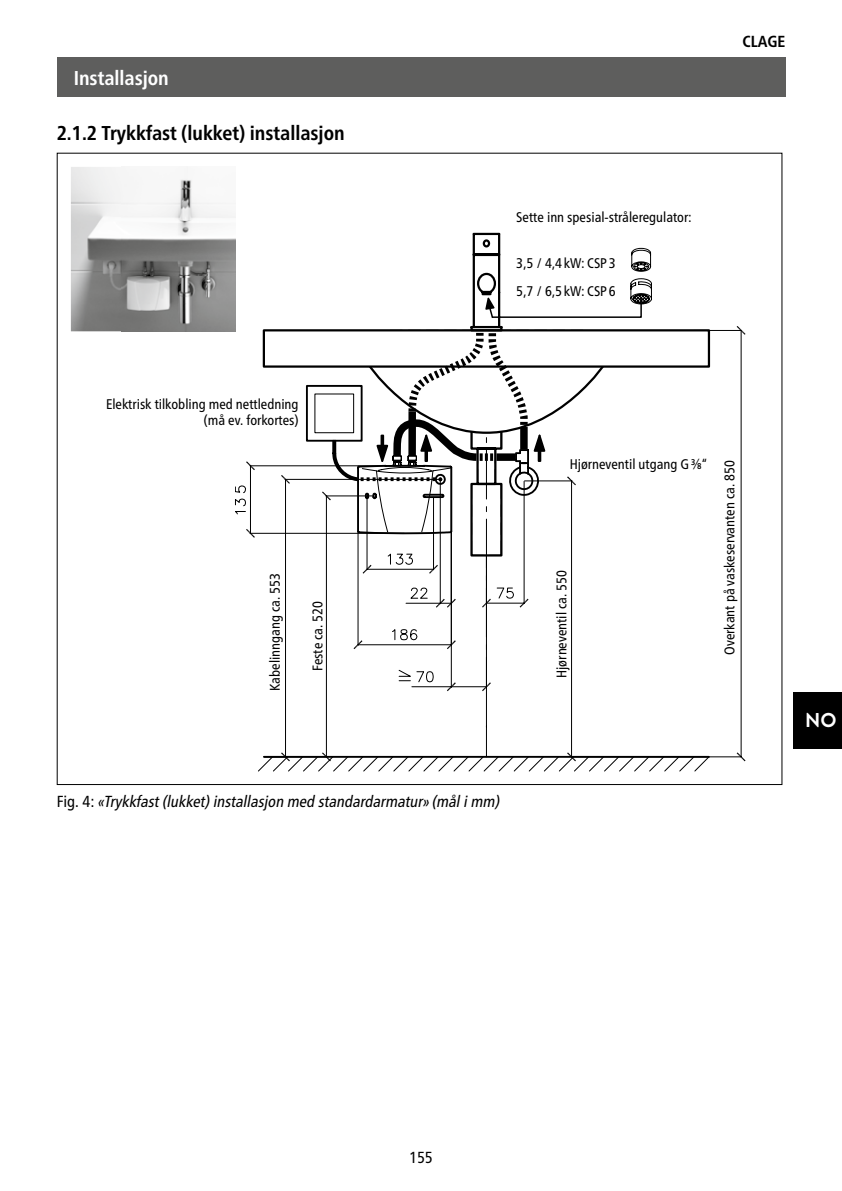
<style>
.page{position:relative;width:842px;height:1191px;background:#fff}
.page>*{position:absolute;margin:0;border:0;box-sizing:border-box;transform-origin:0 0}
.t1{font:700 condensed 20px "Frutiger Neue LTW1 G";color:#000}
.t2{font:700 condensed 20px "Frutiger Neue LTW1 G";color:#fff}
.t3{font:700 20px "Brandon Text";color:#fff}
.t4{font:italic condensed 16px "Frutiger Neue LTW1 G";color:#000}
.t5{font:700 condensed 16px "Frutiger Neue LTW1 G";color:#000}
.t6{font:condensed 16px "Frutiger Neue LTW1 G";color:#000}
.t7{font:condensed 14px/28.2px "Frutiger Neue LTW1 G";color:#000}
.s1{font-style:normal}
</style>
<div class="page">
<div style="left:794px;top:692px;width:48px;height:56px;background:#000"></div>
<div style="left:57px;top:57px;width:728px;height:39px;background:#5e5e5d"></div>
<hr style="left:709px;top:756px;width:32px;height:1px;background:#000">
<hr style="left:741px;top:330px;width:1px;height:427px;background:#000">
<svg style="left:737px;top:752px;width:8px;height:9px"></svg>
<svg style="left:737px;top:326px;width:8px;height:9px"></svg>
<hr style="left:693px;top:330px;width:48px;height:1px;background:#000">
<svg style="left:258px;top:755px;width:452px;height:16px"></svg>
<div style="left:263px;top:329px;width:447px;height:39px;background:#fff;border:2px solid #000"></div>
<svg style="left:234px;top:233px;width:418px;height:528px"></svg>
<img style="left:71px;top:167px;width:50px;height:164px">
<img style="left:121px;top:179px;width:114px;height:152px">
<div style="left:568px;top:440px;width:150px;height:31px;background:#fff"></div>
<div style="left:552px;top:506px;width:18px;height:236px;background:#fff"></div>
<div style="left:310px;top:570px;width:14px;height:132px;background:#fff"></div>
<div style="left:266px;top:566px;width:17px;height:132px;background:#fff"></div>
<div style="left:98px;top:391px;width:201px;height:41px;background:#fff"></div>
<h1 class="t2" style="left:74px;top:66px;width:97px">Installasjon</h1>
<h1 class="t1" style="left:57px;top:121px;width:289px">2.1.2 Trykkfast (lukket) installasjon</h1>
<p class="t5" style="left:742px;top:32px;width:44px">CLAGE</p>
<p class="t7" style="left:516px;top:203px;width:177px">Sette inn spesial-stråleregulator:</p>
<p class="t7" style="left:516px;top:249px;width:101px">3,5 / 4,4 kW: CSP 3<br>5,7 / 6,5 kW: CSP 6</p>
<p class="t7" style="left:106px;top:395px;width:194px;line-height:16.8px;text-align:right">Elektrisk tilkobling med nettledning (må ev. forkortes)</p>
<p class="t7" style="left:261px;top:691px;width:119px;rotate:-90deg">Kabelinngang ca. 553</p>
<p class="t7" style="left:303px;top:671px;width:72px;rotate:-90deg">Feste ca. 520</p>
<p class="t4" style="left:57px;top:792px;width:447px"><span class="s1">F i g . 4 :</span> «Trykkfast(lukket)installasjon med standardarmatur»(målimm)</p>
<p class="t7" style="left:570px;top:450px;width:139px">Hjørneventil utgang G ⅜“</p>
<p class="t7" style="left:547px;top:678px;width:109px;rotate:-90deg">Hjørneventil ca. 550</p>
<p class="t7" style="left:715px;top:655px;width:196px;rotate:-90deg">Overkant på vaskeservanten ca. 850</p>
<h1 class="t3" style="left:805px;top:706px;width:33px">NO</h1>
<p class="t6" style="left:409px;top:1148px;width:25px">155</p>
</div>
